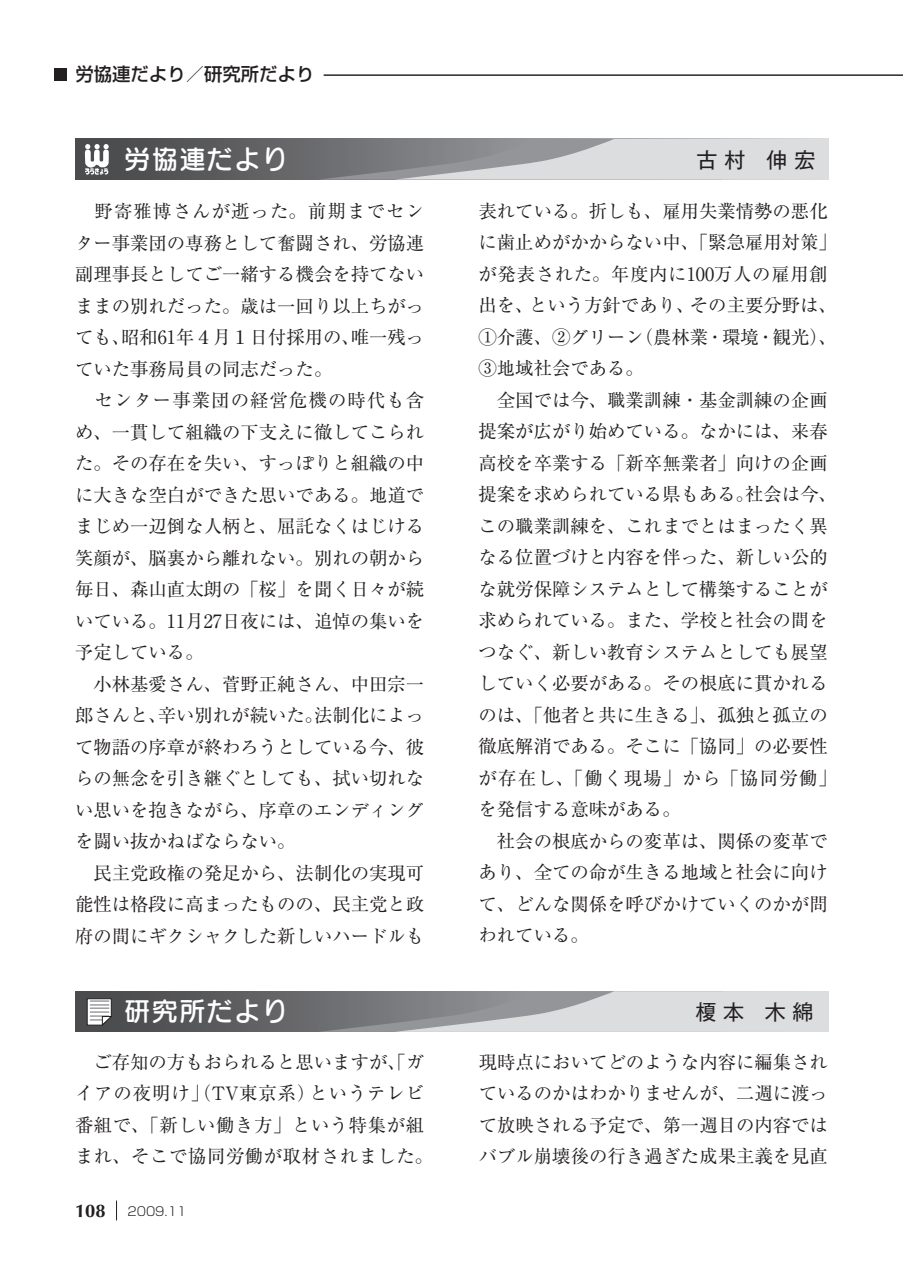
<style>
.page{position:relative;width:903px;height:1275px;background:#fff}
.page>*{position:absolute;margin:0;border:0;box-sizing:border-box;transform-origin:0 0}
.t1{font:26.25px "Seurat Pro DB";letter-spacing:.05em;color:#fff}
.t2{font:22.75px "Gothic MB101 Pro";color:#231f20}
.t3{font:21px "Gothic MB101 Pro";color:#231f20}
.t4{font:18.38px/31.5px "Ryumin Pro";color:#231f20}
.t5{font:18.38px/31.5px "Ryumin Pro";letter-spacing:.03em;color:#231f20}
.t6{font:500 18.38px "Shin Go Pro";color:#231f20}
.t7{font:700 18.38px "Optima LT Std";color:#231f20}
.t8{font:300 12.25px "Shin Go Pro";color:#231f20}
.s1{font-size:21px}
</style>
<div class="page">
<div style="left:55px;top:68px;width:12px;height:13px;background:#231f20"></div>
<svg style="left:116px;top:1200px;width:1px;height:20px"></svg>
<hr style="left:324px;top:75px;width:579px;height:1px;background:#231f20">
<svg style="left:75px;top:139px;width:243px;height:41px;background:#59595b"></svg>
<svg style="left:318px;top:139px;width:510px;height:41px;background:#b6b7b9"></svg>
<svg style="left:85px;top:144px;width:24px;height:31px"></svg>
<svg style="left:75px;top:991px;width:243px;height:41px;background:#59595b"></svg>
<svg style="left:87px;top:998px;width:25px;height:27px"></svg>
<svg style="left:318px;top:991px;width:510px;height:41px;background:#b6b7b9"></svg>
<p class="t6" style="left:75px;top:59px;width:240px">労協連だより／研究所だより</p>
<h1 class="t1" style="left:124px;top:142px;width:166px">労協連だより</h1>
<p class="t2" style="left:696px;top:141px;width:119px"><span class="s1">古</span>古村　伸宏</p>
<p class="t3" style="left:766px;top:143px;width:50px">伸宏</p>
<p class="t4" style="left:75px;top:194px;width:351px">　野寄雅博さんが逝った。前期までセンター事業団の専務として奮闘され、労協連副理事長としてご一緒する機会を持てないままの別れだった。歳は一回り以上ちがっても、昭和61年４月１日付採用の、唯一残っていた事務局員の同志だった。<br>　センター事業団の経営危機の時代も含め、一貫して組織の下支えに徹してこられた。その存在を失い、すっぽりと組織の中に大きな空白ができた思いである。地道でまじめ一辺倒な人柄と、屈託なくはじける笑顔が、脳裏から離れない。別れの朝から毎日、森山直太朗の「桜」を聞く日々が続いている。11月27日夜には、追悼の集いを予定している。<br>　小林基愛さん、菅野正純さん、中田宗一郎さんと、辛い別れが続いた。法制化によって物語の序章が終わろうとしている今、彼らの無念を引き継ぐとしても、拭い切れない思いを抱きながら、序章のエンディングを闘い抜かねばならない。<br>　民主党政権の発足から、法制化の実現可能性は格段に高まったものの、民主党と政府の間にギクシャクした新しいハードルも</p>
<p class="t4" style="left:478px;top:194px;width:360px">表れている。折しも、雇用失業情勢の悪化に歯止めがかからない中、「緊急雇用対策」が発表された。年度内に100万人の雇用創出を、という方針であり、その主要分野は、<br>①介護、②グリーン（農林業・環境・観光）、<br>③地域社会である。<br>　全国では今、職業訓練・基金訓練の企画提案が広がり始めている。なかには、来春高校を卒業する「新卒無業者」向けの企画提案を求められている県もある。社会は今、この職業訓練を、これまでとはまったく異なる位置づけと内容を伴った、新しい公的な就労保障システムとして構築することが求められている。また、学校と社会の間をつなぐ、新しい教育システムとしても展望していく必要がある。その根底に貫かれるのは、「他者と共に生きる」、孤独と孤立の徹底解消である。そこに「協同」の必要性が存在し、「働く現場」から「協同労働」を発信する意味がある。<br>　社会の根底からの変革は、関係の変革であり、全ての命が生きる地域と社会に向けて、どんな関係を呼びかけていくのかが問われている。</p>
<h1 class="t1" style="left:124px;top:994px;width:166px">研究所だより</h1>
<p class="t3" style="left:695px;top:994px;width:119px">榎本　木綿</p>
<p class="t5" style="left:75px;top:1045px;width:360px">　ご存知の方もおられると思いますが、「ガイアの夜明け」（TV東京系）というテレビ番組で、「新しい働き方」という特集が組まれ、そこで協同労働が取材されました。</p>
<p class="t4" style="left:479px;top:1045px;width:351px;text-align:justify">現時点においてどのような内容に編集されているのかはわかりませんが、二週に渡って放映される予定で、第一週目の内容ではバブル崩壊後の行き過ぎた成果主義を見直</p>
<p class="t7" style="left:75px;top:1200px;width:32px">108</p>
<p class="t8" style="left:127px;top:1201px;width:60px">2009.11</p>
</div>
